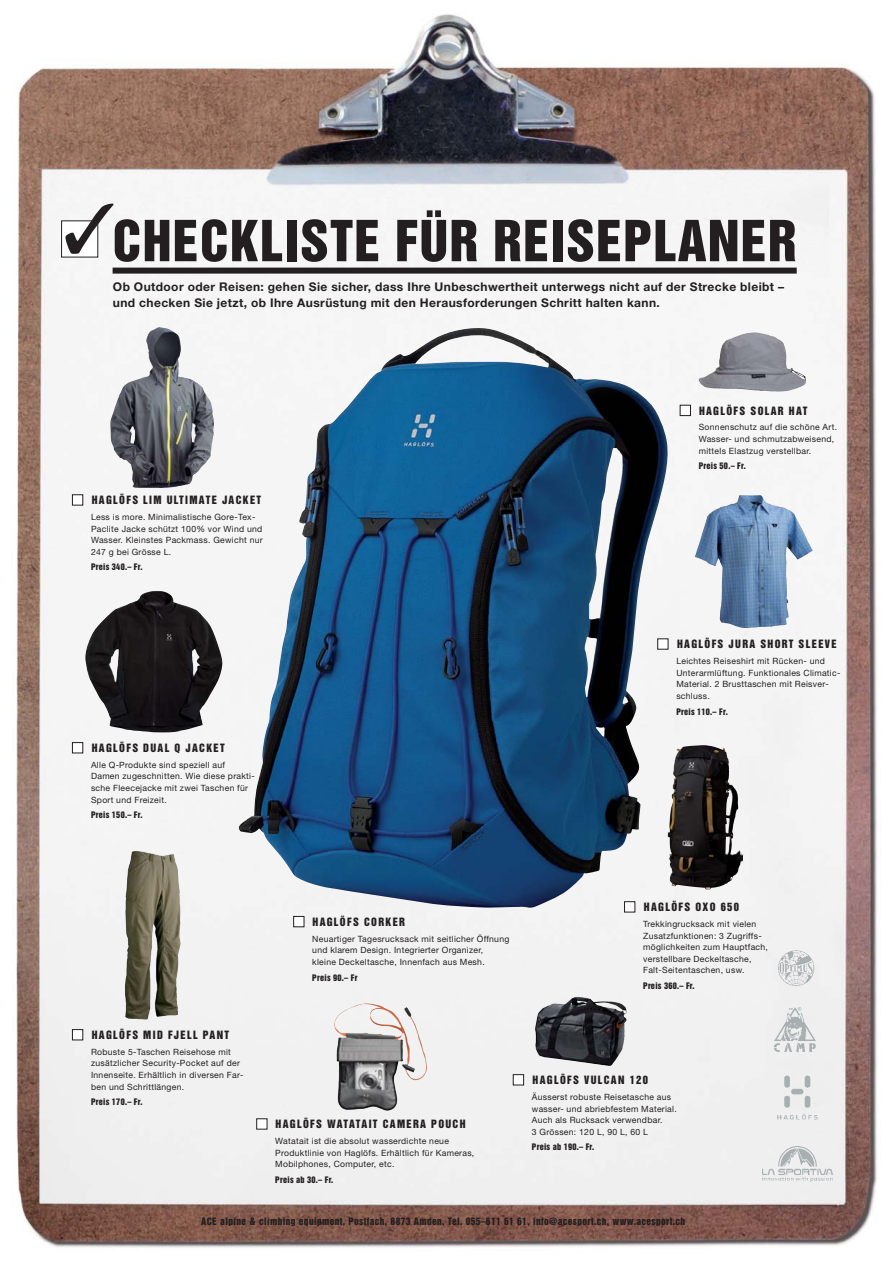
<style>
.page{position:relative;width:893px;height:1263px;background:#fff}
.page>*{position:absolute;margin:0;border:0;box-sizing:border-box;transform-origin:0 0}
.t1{font:51.75px "Helvetica Inserat";letter-spacing:.025em;color:#231f20}
.t2{font:700 12px/16.5px "Helvetica Neue";letter-spacing:.035em;color:#231f20}
.t3{font:10.5px "Helvetica Inserat";letter-spacing:.125em;color:#231f20}
.t4{font:9.3px "Helvetica Inserat";letter-spacing:.04em;color:#231f20}
.t5{font:8.7px/11.6px "Helvetica Neue";letter-spacing:.035em;color:#231f20}
.t6{font:8.25px "Helvetica Inserat";letter-spacing:.03em;color:#231f20}
.s1{color:#fff}
</style>
<div class="page">
<img style="left:16px;top:14px;width:861px;height:1234px">
<img style="left:774px;top:1008px;width:41px;height:44px">
<img style="left:762px;top:1147px;width:70px;height:35px">
<img style="left:775px;top:1074px;width:44px;height:47px">
<img style="left:777px;top:951px;width:38px;height:35px">
<div style="left:113px;top:268px;width:683px;height:6px;background:#231f20"></div>
<img style="left:238px;top:328px;width:430px;height:580px">
<img style="left:698px;top:332px;width:108px;height:59px">
<img style="left:85px;top:591px;width:137px;height:141px">
<img style="left:334px;top:1003px;width:93px;height:108px">
<img style="left:176px;top:334px;width:17px;height:46px">
<img style="left:761px;top:495px;width:28px;height:15px">
<img style="left:125px;top:924px;width:53px;height:96px">
<img style="left:672px;top:745px;width:71px;height:116px">
<img style="left:535px;top:997px;width:92px;height:69px">
<div style="left:62px;top:204px;width:52px;height:53px;background:#f5f5f5"></div>
<h1 class="t1" style="left:113px;top:220px;width:685px">CHECKLISTE FÜR REISEPLANER</h1>
<h2 class="t2" style="left:113px;top:279px;width:672px">Ob Outdoor oder Reisen: gehen Sie sicher, dass Ihre Unbeschwertheit unterwegs nicht auf der Strecke bleibt – und checken Sie jetzt, ob Ihre Ausrüstung mit den Herausforderungen Schritt halten kann.</h2>
<p class="t3" style="left:72px;top:496px;width:191px"><span class="s1">■</span> HAGLÖFS LIM ULTIMATE JACKET</p>
<p class="t5" style="left:91px;top:512px;width:173px">Less is more. Minimalistische Gore-Tex-Paclite Jacke schützt 100% vor Wind und Wasser. Kleinstes Packmass. Gewicht nur 247 g bei Grösse L.</p>
<p class="t6" style="left:91px;top:564px;width:53px">Preis 340.– Fr.</p>
<p class="t3" style="left:72px;top:744px;width:154px"><span class="s1">■</span> HAGLÖFS DUAL Q JACKET</p>
<p class="t5" style="left:91px;top:760px;width:165px">Alle Q-Produkte sind speziell auf Damen zugeschnitten. Wie diese prakti&shy;sche Fleecejacke mit zwei Taschen für Sport und Freizeit.</p>
<p class="t6" style="left:91px;top:812px;width:53px">Preis 150.– Fr.</p>
<p class="t3" style="left:293px;top:917px;width:113px"><span class="s1">■</span> HAGLÖFS CORKER</p>
<p class="t5" style="left:312px;top:934px;width:199px">Neuartiger Tagesrucksack mit seitlicher Öffnung und klarem Design. Integrierter Organizer,<br>kleine Deckeltasche, Innenfach aus Mesh.</p>
<p class="t6" style="left:312px;top:974px;width:47px">Preis 90.– Fr</p>
<p class="t3" style="left:679px;top:406px;width:129px"><span class="s1">■</span> HAGLÖFS SOLAR HAT</p>
<p class="t5" style="left:698px;top:422px;width:140px">Sonnenschutz auf die schöne Art.<br>Wasser- und schmutzabweisend, mittels Elastzug verstellbar.</p>
<p class="t6" style="left:698px;top:463px;width:48px">Preis 50.– Fr.</p>
<p class="t3" style="left:657px;top:640px;width:181px"><span class="s1">■</span> HAGLÖFS JURA SHORT SLEEVE</p>
<p class="t5" style="left:676px;top:656px;width:166px">Leichtes Reiseshirt mit Rücken- und<br>Unterarmlüftung. Funktionales Climatic-<br>Material. 2 Brusttaschen mit Reisver&shy;schluss.</p>
<p class="t6" style="left:676px;top:708px;width:53px">Preis 110.– Fr.</p>
<p class="t3" style="left:624px;top:903px;width:117px"><span class="s1">■</span> HAGLÖFS OXO 650</p>
<p class="t5" style="left:643px;top:919px;width:126px">Trekkingrucksack mit vielen<br>Zusatzfunktionen: 3 Zugriffs&shy;möglichkeiten zum Hauptfach, verstellbare Deckeltasche,<br>Falt-Seitentaschen, usw.</p>
<p class="t6" style="left:643px;top:982px;width:53px">Preis 360.– Fr.</p>
<p class="t3" style="left:72px;top:1031px;width:159px"><span class="s1">■</span> HAGLÖFS MID FJELL PANT</p>
<p class="t5" style="left:91px;top:1047px;width:154px">Robuste 5-Taschen Reisehose mit zusätzlicher Security-Pocket auf der Innenseite. Erhältlich in diversen Far&shy;ben und Schrittlängen.</p>
<p class="t6" style="left:91px;top:1099px;width:53px">Preis 170.– Fr.</p>
<p class="t3" style="left:256px;top:1120px;width:211px"><span class="s1">■</span> HAGLÖFS WATATAIT CAMERA POUCH</p>
<p class="t5" style="left:275px;top:1136px;width:200px">Watatait ist die absolut wasserdichte neue<br>Produktlinie von Haglöfs. Erhältlich für Kameras,<br>Mobilphones, Computer, etc.</p>
<p class="t6" style="left:275px;top:1176px;width:59px">Preis ab 30.– Fr.</p>
<p class="t3" style="left:512px;top:1076px;width:137px"><span class="s1">■</span> HAGLÖFS VULCAN 120</p>
<p class="t5" style="left:532px;top:1092px;width:146px">Äusserst robuste Reisetasche aus wasser- und abriebfestem Material.<br>Auch als Rucksack verwendbar.<br>3 Grössen: 120 L, 90 L, 60 L</p>
<p class="t6" style="left:532px;top:1144px;width:64px">Preis ab 190.– Fr.</p>
<p class="t4" style="left:201px;top:1217px;width:485px">ACE alpine &amp; climbing equipment, Postfach, 8873 Amden, Tel. 055–611 61 61, info@acesport.ch, www.acesport.ch</p>
</div>
